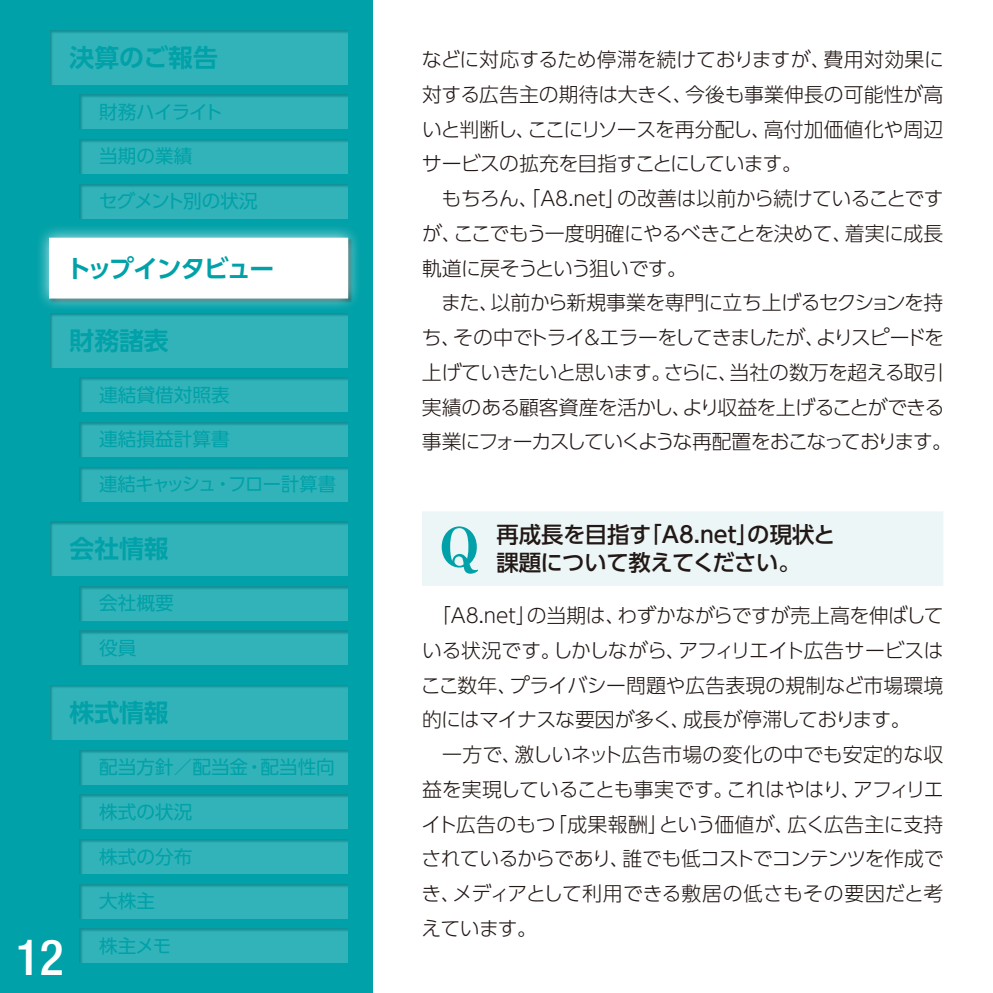
<style>
.page{position:relative;width:993px;height:993px;background:#fff}
.page>*{position:absolute;margin:0;border:0;box-sizing:border-box;transform-origin:0 0}
.t1{font:800 53.55px "Ryumin Pro";color:#00a1a8}
.t2{font:500 condensed 49.52px "Helvetica Neue LT Std";color:#fff}
.t3{font:700 24.85px "UD Shin Go Pro De";color:#00a1a8}
.t4{font:700 24.85px "UD Shin Go Pro De";letter-spacing:-.07em;color:#00a1a8}
.t5{font:500 22.4px/27.3px "UD Shin Go Pro";letter-spacing:-.01em;color:#221815}
.t6{font:300 19.78px/34.6px "UD Shin Go Pro";letter-spacing:-.025em;color:#221815}
.t7{font:18.55px "UD Shin Go Pro";color:#00a1a8}
.t8{font:18.55px "UD Shin Go Pro";letter-spacing:-.025em;color:#00a1a8}
.t9{font:18.55px "UD Shin Go Pro";letter-spacing:-.05em;color:#00a1a8}
.t10{font:18.55px "UD Shin Go Pro";letter-spacing:-.045em;color:#00a1a8}
</style>
<div class="page">
<div style="left:0;top:0;width:372px;height:992px;background:#00a1a8"></div>
<div style="left:64px;top:455px;width:298px;height:57px;background:#221815;opacity:.75"></div>
<div style="left:64px;top:410px;width:298px;height:57px;background:#221815;opacity:.75"></div>
<div style="left:64px;top:366px;width:298px;height:56px;background:#221815;opacity:.75"></div>
<div style="left:34px;top:18px;width:327px;height:77px;background:#221815;opacity:.75"></div>
<div style="left:64px;top:618px;width:298px;height:57px;background:#221815;opacity:.75"></div>
<div style="left:64px;top:827px;width:298px;height:57px;background:#221815;opacity:.75"></div>
<div style="left:64px;top:172px;width:298px;height:57px;background:#221815;opacity:.75"></div>
<div style="left:64px;top:738px;width:298px;height:56px;background:#221815;opacity:.75"></div>
<div style="left:34px;top:510px;width:327px;height:76px;background:#221815;opacity:.75"></div>
<div style="left:64px;top:916px;width:298px;height:57px;background:#221815;opacity:.75"></div>
<div style="left:64px;top:127px;width:298px;height:57px;background:#221815;opacity:.75"></div>
<div style="left:34px;top:673px;width:327px;height:77px;background:#221815;opacity:.75"></div>
<div style="left:34px;top:301px;width:327px;height:77px;background:#221815;opacity:.75"></div>
<div style="left:64px;top:871px;width:298px;height:57px;background:#221815;opacity:.75"></div>
<div style="left:64px;top:83px;width:298px;height:56px;background:#221815;opacity:.75"></div>
<div style="left:64px;top:782px;width:298px;height:57px;background:#221815;opacity:.75"></div>
<div style="left:64px;top:574px;width:298px;height:57px;background:#221815;opacity:.75"></div>
<div style="left:35px;top:223px;width:327px;height:89px;background:#fff;opacity:.75"></div>
<div style="left:50px;top:238px;width:297px;height:60px;background:#fff"></div>
<div style="left:49px;top:237px;width:299px;height:61px;border:1px solid #fff"></div>
<div style="left:422px;top:511px;width:521px;height:74px;background:#ecf6f7"></div>
<p class="t3" style="left:69px;top:37px;width:150px">決算のご報告</p>
<p class="t10" style="left:99px;top:97px;width:125px">財務ハイライト</p>
<p class="t7" style="left:99px;top:141px;width:95px">当期の業績</p>
<p class="t9" style="left:99px;top:186px;width:160px">セグメント別の状況</p>
<p class="t4" style="left:66px;top:248px;width:209px">トップインタビュー</p>
<p class="t3" style="left:69px;top:320px;width:101px">財務諸表</p>
<p class="t7" style="left:99px;top:379px;width:132px">連結貸借対照表</p>
<p class="t7" style="left:99px;top:424px;width:132px">連結損益計算書</p>
<p class="t8" style="left:99px;top:469px;width:238px">連結キャッシュ・フロー計算書</p>
<p class="t3" style="left:69px;top:528px;width:101px">会社情報</p>
<p class="t7" style="left:99px;top:588px;width:76px">会社概要</p>
<p class="t7" style="left:99px;top:632px;width:39px">役員</p>
<p class="t3" style="left:69px;top:692px;width:101px">株式情報</p>
<p class="t7" style="left:99px;top:751px;width:237px">配当方針／配当金・配当性向</p>
<p class="t7" style="left:99px;top:796px;width:95px">株式の状況</p>
<p class="t7" style="left:99px;top:841px;width:95px">株式の分布</p>
<h2 class="t2" style="left:16px;top:927px;width:49px">12</h2>
<p class="t7" style="left:99px;top:885px;width:57px">大株主</p>
<p class="t7" style="left:99px;top:930px;width:74px">株主メモ</p>
<p class="t6" style="left:421px;top:42px;width:531px">などに対応するため停滞を続けておりますが、費用対効果に対する広告主の期待は大きく、今後も事業伸長の可能性が高いと判断し、ここにリソースを再分配し、高付加価値化や周辺サービスの拡充を目指すことにしています。<br>　もちろん、「A8.net」の改善は以前から続けていることですが、ここでもう一度明確にやるべきことを決めて、着実に成長軌道に戻そうという狙いです。<br>　また、以前から新規事業を専門に立ち上げるセクションを持ち、その中でトライ＆エラーをしてきましたが、よりスピードを上げていきたいと思います。さらに、当社の数万を超える取引実績のある顧客資産を活かし、より収益を上げることができる事業にフォーカスしていくような再配置をおこなっております。</p>
<h1 class="t1" style="left:439px;top:504px;width:42px">Q</h1>
<p class="t5" style="left:496px;top:520px;width:340px">再成長を目指す「A8.net」の現状と課題について教えてください。</p>
<p class="t6" style="left:421px;top:597px;width:524px">　「A8.net」の当期は、わずかながらですが売上高を伸ばしている状況です。しかしながら、アフィリエイト広告サービスはここ数年、プライバシー問題や広告表現の規制など市場環境的にはマイナスな要因が多く、成長が停滞しております。<br>　一方で、激しいネット広告市場の変化の中でも安定的な収益を実現していることも事実です。これはやはり、アフィリエイト広告のもつ「成果報酬」という価値が、広く広告主に支持されているからであり、誰でも低コストでコンテンツを作成でき、メディアとして利用できる敷居の低さもその要因だと考えています。</p>
</div>
